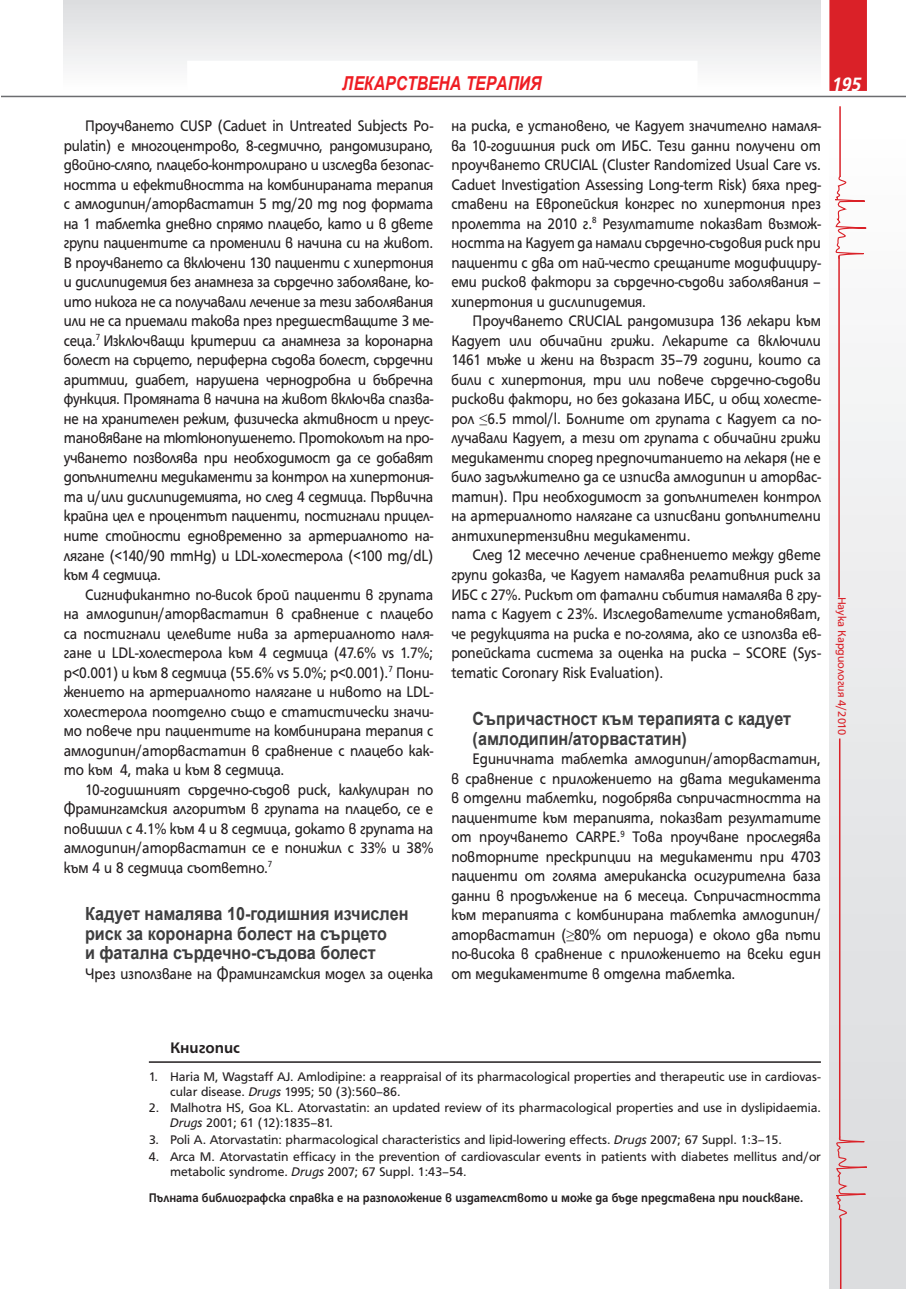
<style>
.page{position:relative;width:906px;height:1289px;background:#fff}
.page>*{position:absolute;margin:0;border:0;box-sizing:border-box;transform-origin:0 0}
.t1{font:italic 700 21px "HS Grotesk Bg";color:#fff;scale:.9 1}
.t2{font:italic 700 19.2px "Arial Narrow";color:#ee1d23}
.t3{font:700 18.15px/19.5px "Arial";color:#3e3e3f;scale:.89 1}
.t4{font:16.5px/19.5px "HS Grotesk Bg";color:#231f20;text-align:justify;scale:.9 1}
.t5{font:700 16.5px "HS Grotesk Bg";color:#231f20}
.t6{font:13.5px/15px "HS Grotesk Bg";color:#231f20}
.t7{font:700 13.5px "HS Grotesk Bg";color:#231f20;scale:.9 1}
.t8{font:12px "HS Grotesk Bg";letter-spacing:-.01em;color:#da2128}
.s1{font-style:italic}
</style>
<div class="page">
<div style="left:829px;top:0;width:38px;height:91px;background:#da2128"></div>
<hr style="left:0;top:96px;width:906px;height:1px;background:#6c6d70">
<div style="left:64px;top:0;width:757px;height:91px;background:linear-gradient(to bottom,#dbdddf,#fefefe)"></div>
<div style="left:187px;top:61px;width:510px;height:30px;background:#fff"></div>
<div style="left:829px;top:106px;width:77px;height:1182px;background:linear-gradient(to bottom,#fdfdfd,#d8d9db)"></div>
<hr style="left:839px;top:738px;width:1px;height:401px;background:#da2128">
<svg style="left:834px;top:1135px;width:63px;height:85px;background:#dcd3d5"></svg>
<hr style="left:840px;top:1218px;width:1px;height:70px;background:#da2128">
<hr style="left:838px;top:256px;width:2px;height:341px;background:#da2128">
<svg style="left:834px;top:175px;width:63px;height:84px"></svg>
<hr style="left:839px;top:106px;width:2px;height:71px;background:#da2128">
<hr style="left:149px;top:1061px;width:672px;height:1px;background:#231f20">
<p class="t2" style="left:343px;top:72px;width:200px">ЛЕКАРСТВЕНА ТЕРАПИЯ</p>
<p class="t4" style="left:64px;top:117px;width:412px;text-indent:21px">Проучването CUSP (Caduet in Untreated Subjects Po&shy;pulatin) е многоцентрово, 8-седмично, рандомизирано, двойно-сляпо, плацебо-контролирано и изследва безопас&shy;ността и ефективността на комбинираната терапия с амлодипин/аторвастатин 5 mg/20 mg под формата на 1 таблетка дневно спрямо плацебо, като и в двете групи пациентите са променили в начина си на живот.<br>В проучването са включени 130 пациенти с хипертония и дислипидемия без анамнеза за сърдечно заболяване, ко&shy;ито никога не са получавали лечение за тези заболявания или не са приемали такова през предшестващите 3 ме&shy;сеца.<sup>7</sup> Изключващи критерии са анамнеза за коронарна болест на сърцето, периферна съдова болест, сърдечни аритмии, диабет, нарушена чернодробна и бъбречна функция. Промяната в начина на живот включва спазва&shy;не на хранителен режим, физическа активност и преус&shy;тановяване на тютюнопушенето. Протоколът на про&shy;учването позволява при необходимост да се добавят допълнителни медикаменти за контрол на хипертония&shy;та и/или дислипидемията, но след 4 седмица. Първична крайна цел е процентът пациенти, постигнали прицел&shy;ните стойности едновременно за артериалното на&shy;лягане (&lt;140/90 mmHg) и LDL-холестерола (&lt;100 mg/dL) към 4 седмица.</p>
<p class="t4" style="left:64px;top:585px;width:412px;text-indent:21px">Сигнификантно по-висок брой пациенти в групата на амлодипин/аторвастатин в сравнение с плацебо са постигнали целевите нива за артериалното наля&shy;гане и LDL-холестерола към 4 седмица (47.6% vs 1.7%; p&lt;0.001) и към 8 седмица (55.6% vs 5.0%; p&lt;0.001).<sup>7</sup> Пони&shy;жението на артериалното налягане и нивото на LDL&shy;холестерола поотделно също е статистически значи&shy;мо повече при пациентите на комбинирана терапия с амлодипин/аторвастатин в сравнение с плацебо как&shy;то към 4, така и към 8 седмица.</p>
<p class="t4" style="left:64px;top:780px;width:412px;text-indent:21px">10-годишният сърдечно-съдов риск, калкулиран по Фрамингамския алгоритъм в групата на плацебо, се е повишил с 4.1% към 4 и 8 седмица, докато в групата на амлодипин/аторвастатин се е понижил с 33% и 38% към 4 и 8 седмица съответно.<sup>7</sup></p>
<p class="t3" style="left:85px;top:904px;width:365px">Кадует намалява 10-годишния изчислен риск за коронарна болест на сърцето<br>и фатална сърдечно-съдова болест</p>
<p class="t4" style="left:85px;top:964px;width:388px">Чрез използване на Фрамингамския модел за оценка</p>
<p class="t4" style="left:451px;top:117px;width:412px">на риска, е установено, че Кадует значително намаля&shy;ва 10-годишния риск от ИБС. Тези данни получени от проучването CRUCIAL (Cluster Randomized Usual Care vs.<br>Caduet Investigation Assessing Long-term Risk) бяха пред&shy;ставени на Европейския конгрес по хипертония през пролетта на 2010 г.<sup>8</sup> Резултатите показват възмож&shy;ността на Кадует да намали сърдечно-съдовия риск при пациенти с два от най-често срещаните модифициру&shy;еми рисков фактори за сърдечно-съдови заболявания – хипертония и дислипидемия.</p>
<p class="t4" style="left:451px;top:312px;width:412px;text-indent:21px">Проучването CRUCIAL рандомизира 136 лекари към Кадует или обичайни грижи. Лекарите са включили 1461 мъже и жени на възраст 35–79 години, които са били с хипертония, три или повече сърдечно-съдови рискови фактори, но без доказана ИБС, и общ холесте&shy;рол ≤6.5 mmol/l. Болните от групата с Кадует са по&shy;лучавали Кадует, а тези от групата с обичайни грижи медикаменти според предпочитанието на лекаря (не е било задължително да се изписва амлодипин и аторвас&shy;татин). При необходимост за допълнителен контрол на артериалното налягане са изписвани допълнителни антихипертензивни медикаменти.</p>
<p class="t4" style="left:451px;top:546px;width:412px;text-indent:21px">След 12 месечно лечение сравнението между двете групи доказва, че Кадует намалява релативния риск за ИБС с 27%. Рискът от фатални събития намалява в гру&shy;пата с Кадует с 23%. Изследователите устaновяват, че редукцията на риска е по-голяма, ако се използва ев&shy;ропейската система за оценка на риска – SCORE (Sys&shy;tematic Coronary Risk Evaluation).</p>
<p class="t3" style="left:472px;top:709px;width:359px">Съпричастност към терапията с кадует (амлодипин/аторвастатин)</p>
<p class="t4" style="left:451px;top:750px;width:412px;text-indent:21px">Единичната таблетка амлодипин/аторвастатин, в сравнение с приложението на двата медикамента в отделни таблетки, подобрява съпричастността на пациентите към терапията, показват резултатите от проучването CARPE.<sup>9</sup> Това проучване проследява повторните прескрипции на медикаменти при 4703 пациенти от голяма американска осигурителна база данни в продължение на 6 месеца. Съпричастността към терапията с комбинирана таблетка амлодипин/ аторвастатин (≥80% от периода) е около два пъти по-висока в сравнение с приложението на всеки един от медикаментите в отделна таблетка.</p>
<p class="t1" style="left:832px;top:76px;width:34px">195</p>
<p class="t8" style="left:846px;top:597px;width:140px;rotate:90deg">Наука Кардиология 4/2010</p>
<p class="t5" style="left:170px;top:1041px;width:71px">Книгопис</p>
<p class="t6" style="left:170px;top:1069px;width:652px;text-indent:-21px">1. Haria M, Wagstaff AJ. Amlodipine: a reappraisal of its pharmacological properties and therapeutic use in cardiovas&shy;cular disease. <span class="s1">Drugs</span> 1995; 50 (3):560–86.</p>
<p class="t6" style="left:170px;top:1101px;width:652px;text-indent:-21px">2. Malhotra HS, Goa KL. Atorvastatin: an updated review of its pharmacological properties and use in dyslipidaemia.<br><span class="s1">Drugs</span> 2001; 61 (12):1835–81.</p>
<p class="t6" style="left:149px;top:1133px;width:634px">3. Poli A. Atorvastatin: pharmacological characteristics and lipid-lowering effects. <span class="s1">Drugs</span> 2007; 67 Suppl. 1:3–15.</p>
<p class="t6" style="left:170px;top:1149px;width:652px;text-indent:-21px">4. Arca M. Atorvastatin efficacy in the prevention of cardiovascular events in patients with diabetes mellitus and/or metabolic syndrome. <span class="s1">Drugs</span> 2007; 67 Suppl. 1:43–54.</p>
<p class="t7" style="left:149px;top:1192px;width:728px">Пълната библиографска справка е на разположение в издателството и може да бъде представена при поискване.</p>
</div>
